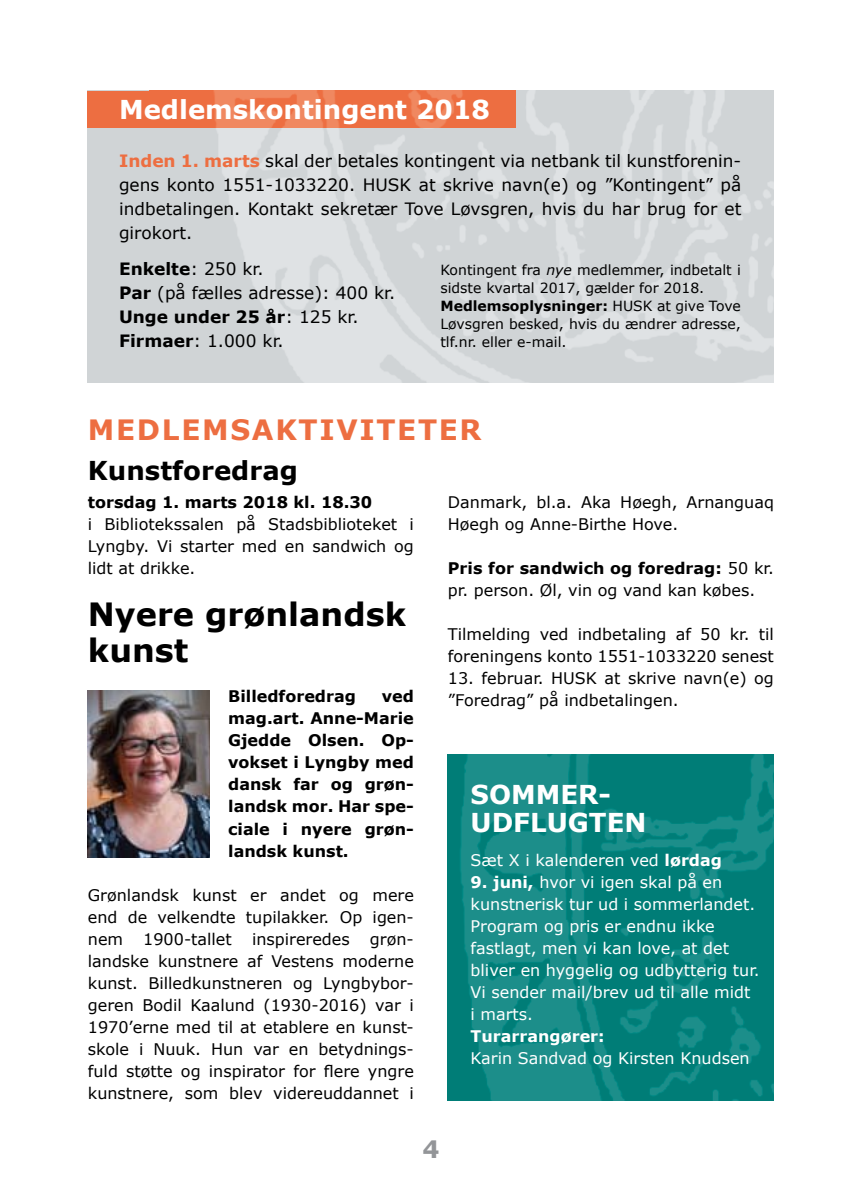
<style>
.page{position:relative;width:842px;height:1191px;background:#fff}
.page>*{position:absolute;margin:0;border:0;box-sizing:border-box;transform-origin:0 0}
.t1{font:700 32px/36px "Verdana";color:#000}
.t2{font:700 28px "Verdana";letter-spacing:.06em;color:#ed6e41}
.t3{font:700 26px/28px "Verdana";color:#fff}
.t4{font:700 26px "Verdana";color:#000}
.t5{font:700 24px "Verdana";color:#939598}
.t6{font:17px/24px "Verdana";color:#000;text-align:justify}
.t7{font:16px/22px "Verdana";color:#000}
.t8{font:16px/22px "Verdana";color:#fff}
.t9{font:700 16px/22px "Verdana";color:#000;text-align:justify}
.t10{font:700 16px "Verdana";color:#fff}
.t11{font:14px/18px "Verdana";color:#000}
.s1{font-weight:700;color:#ed6e41}
.s2{font-weight:700}
.s3{font-style:italic}
</style>
<div class="page">
<img style="left:448px;top:754px;width:326px;height:346px">
<div style="left:88px;top:91px;width:686px;height:292px;background:#d0d4d6"></div>
<img style="left:216px;top:91px;width:558px;height:292px">
<div style="left:88px;top:91px;width:428px;height:37px;background:#ed6e41"></div>
<img style="left:214px;top:91px;width:249px;height:37px">
<img style="left:88px;top:690px;width:122px;height:167px">
<h3 class="t3" style="left:119px;top:96px;width:372px">Medlemskontingent 2018</h3>
<p class="t6" style="left:119px;top:149px;width:624px"><span class="s1">Inden 1. marts</span> skal der betales kontingent via netbank til kunstforenin&shy;gens konto 1551-1033220. HUSK at skrive navn(e) og ”Kontingent” på indbetalingen. Kontakt sekretær Tove Løvsgren, hvis du har brug for et girokort.</p>
<p class="t6" style="left:119px;top:257px;width:278px;text-align:left"><span class="s2">Enkelte</span>: 250 kr.<br><span class="s2">Par</span> (på fælles adresse): 400 kr.<br><span class="s2">Unge under 25 år</span>: 125 kr.<br><span class="s2">Firmaer</span>: 1.000 kr.</p>
<p class="t11" style="left:440px;top:261px;width:302px">Kontingent fra <span class="s3">nye</span> medlemmer, indbetalt i sidste kvartal 2017, gælder for 2018.<br><span class="s2">Medlemsoplysninger:</span> HUSK at give Tove Løvsgren besked, hvis du ændrer adresse, tlf.nr. eller e-mail.</p>
<h2 class="t2" style="left:88px;top:411px;width:395px">MEDLEMSAKTIVITETER</h2>
<h3 class="t4" style="left:88px;top:453px;width:212px">Kunstforedrag</h3>
<p class="t9" style="left:88px;top:491px;width:286px">torsdag 1. marts 2018 kl. 18.30</p>
<p class="t7" style="left:88px;top:514px;width:327px;text-align:justify">i Bibliotekssalen på Stadsbiblioteket i Lyngby. Vi starter med en sandwich og lidt at drikke.</p>
<h1 class="t1" style="left:88px;top:597px;width:320px">Nyere grønlandsk kunst</h1>
<p class="t9" style="left:228px;top:685px;width:129px">Billedforedrag</p>
<p class="t9" style="left:228px;top:685px;width:187px;text-indent:153px">ved mag.art. Anne-Marie Gjedde Olsen. Op&shy;vokset i Lyngby med dansk far og grøn&shy;landsk mor. Har spe&shy;ciale i nyere grøn&shy;landsk kunst.</p>
<p class="t7" style="left:88px;top:884px;width:327px;text-align:justify">Grønlandsk kunst er andet og mere end de velkendte tupilakker. Op igen&shy;nem</p>
<p class="t7" style="left:143px;top:928px;width:90px">1900-tallet</p>
<p class="t7" style="left:252px;top:928px;width:99px">inspireredes</p>
<p class="t7" style="left:88px;top:928px;width:327px;text-align:justify;text-indent:282px">grøn&shy;landske kunstnere af Vestens moderne kunst. Billedkunstneren og Lyngbybor&shy;geren Bodil Kaalund (1930-2016) var i 1970’erne med til at etablere en kunst&shy;skole i Nuuk. Hun var en betydnings&shy;fuld støtte og inspirator for flere yngre kunstnere, som blev videreuddannet i</p>
<p class="t7" style="left:448px;top:492px;width:328px">Danmark, bl.a. Aka Høegh, Arnanguaq<br>Høegh og Anne-Birthe Hove.</p>
<p class="t7" style="left:448px;top:558px;width:327px"><span class="s2">Pris for sandwich og foredrag:</span> 50 kr. pr. person. Øl, vin og vand kan købes.</p>
<p class="t7" style="left:448px;top:624px;width:327px">Tilmelding ved indbetaling af 50 kr. til foreningens konto 1551-1033220 senest</p>
<p class="t7" style="left:448px;top:668px;width:327px">13. februar. HUSK at skrive navn(e) og ”Foredrag” på indbetalingen.</p>
<h3 class="t3" style="left:471px;top:780px;width:177px">SOMMER-<br>UDFLUGTEN</h3>
<p class="t8" style="left:471px;top:849px;width:253px">Sæt X i kalenderen ved <span class="s2">lørdag</span></p>
<p class="t8" style="left:471px;top:871px;width:291px"><span class="s2">9. juni,</span> hvor vi igen skal på en kunstnerisk tur ud i sommerlandet.<br>Program og pris er endnu ikke fastlagt, men vi kan love, at det bliver en hyggelig og udbytterig tur.<br>Vi sender mail/brev ud til alle midt<br>i marts.</p>
<p class="t10" style="left:471px;top:1025px;width:136px">Turarrangører:</p>
<p class="t8" style="left:471px;top:1047px;width:281px">Karin Sandvad og Kirsten Knudsen</p>
<h3 class="t5" style="left:422px;top:1134px;width:19px">4</h3>
</div>
